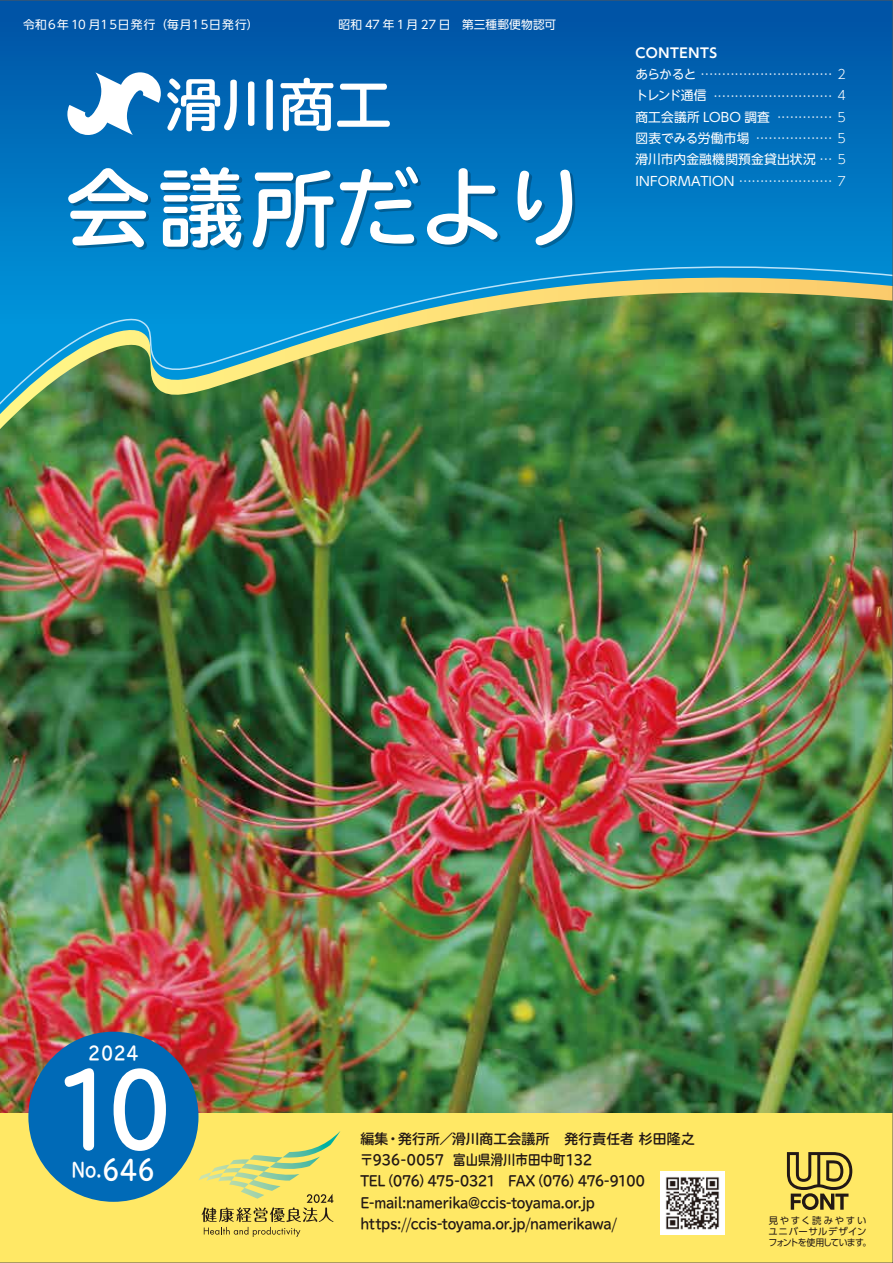
<style>
.page{position:relative;width:893px;height:1263px;background:#fff}
.page>*{position:absolute;margin:0;border:0;box-sizing:border-box;transform-origin:0 0}
.t1{font:700 97.8px "TBUDR Go Std";color:#fff;scale:.85 1}
.t2{font:700 84.15px "TBUDR Go Std";color:#fff}
.t3{font:700 56.55px "TBUDR Go Std";color:#fff}
.t4{font:700 19.2px "TBUDR Go Std";color:#fff;scale:.85 1}
.t5{font:700 18.3px "TBUDR Go Std";color:#fff;scale:.85 1}
.t6{font:700 13.8px/21.3px "TBUDR Go Std";letter-spacing:-.025em;color:#221815}
.t7{font:700 13.35px "UD Shin Go NT Pro De";letter-spacing:.045em;color:#fff}
.t8{font:12.75px/21.3px "UD Shin Go NT Pro";letter-spacing:.01em;color:#fff}
.t9{font:300 12.75px/21.3px "UD Shin Go NT Pro";color:#fff}
.t10{font:11.7px "UD Shin Go NT Pro";letter-spacing:-.06em;color:#fff}
.t11{font:11.7px "UD Shin Go NT Pro";color:#fff}
.t12{font:9.3px/11.1px "UD Shin Go Pro";letter-spacing:.04em;color:#221815}
.t13{font:7.65px "Koz Go Pr 6 N";color:#fff}
.s1{font-size:26.55px}
</style>
<div class="page">
<img style="left:0;top:0;width:893px;height:1263px">
<p class="t10" style="left:23px;top:15px;width:237px">令和６年 10 月１５日発行（毎月１５日発行）</p>
<p class="t11" style="left:339px;top:15px;width:219px">昭和 47 年 1月 27 日　第三種郵便物認可</p>
<p class="t7" style="left:635px;top:42px;width:83px">CONTENTS</p>
<h3 class="t3" style="left:166px;top:59px;width:227px">滑川商工</h3>
<p class="t8" style="left:635px;top:63px;width:182px">あらかると<br>トレンド通信<br>商工会議所 LOBO 調査<br>図表でみる労働市場<br>滑川市内金融機関預金貸出状況<br>INFORMATION</p>
<p class="t9" style="left:835px;top:63px;width:14px">2<br>4<br>5<br>5<br>５<br>7</p>
<p class="t13" style="left:699px;top:70px;width:137px">・・・・・・・・・・・・・・・・・・・・・・・・・・・・・・・</p>
<p class="t13" style="left:712px;top:91px;width:124px">・・・・・・・・・・・・・・・・・・・・・・・・・・・・</p>
<p class="t13" style="left:775px;top:113px;width:60px">・・・・・・・・・・・・・</p>
<p class="t13" style="left:754px;top:134px;width:81px">・・・・・・・・・・・・・・・・・・</p>
<p class="t13" style="left:818px;top:155px;width:18px">・・・</p>
<p class="t13" style="left:737px;top:177px;width:98px">・・・・・・・・・・・・・・・・・・・・・・</p>
<h2 class="t2" style="left:66px;top:140px;width:523px">会議所だより</h2>
<h3 class="t5" style="left:88px;top:1038px;width:61px">2024</h3>
<h1 class="t1" style="left:55px;top:1030px;width:140px">10</h1>
<h3 class="t4" style="left:72px;top:1154px;width:100px">No.<span class="s1">646</span></h3>
<p class="t6" style="left:360px;top:1128px;width:336px">編集・発行所／滑川商工会議所 発行責任者 杉田隆之〒936-0057 富山県滑川市田中町132<br>TEL（076）475-0321　FAX（076）476-9100<br>E-mail:namerika@ccis-toyama.or.jp https://ccis-toyama.or.jp/namerikawa/</p>
<p class="t12" style="left:768px;top:1214px;width:104px">見やすく読みやすいユニバーサルデザインフォントを使用しています。</p>
</div>
